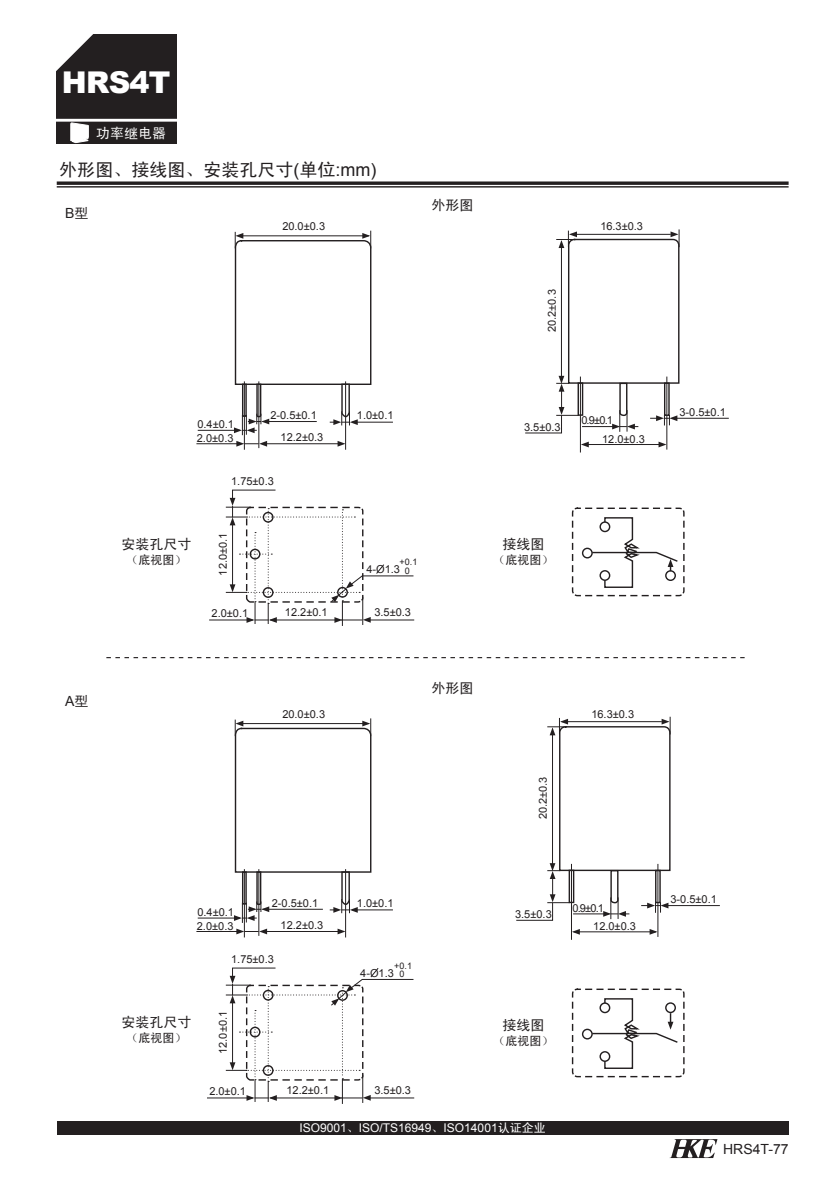
<style>
.page{position:relative;width:834px;height:1191px;background:#fff}
.page>*{position:absolute;margin:0;border:0;box-sizing:border-box;transform-origin:0 0}
.t1{font:900 30px "Arial";letter-spacing:-.025em;color:#fff}
.t2{font:18px "Sim Hei";color:#231f20}
.t3{font:14px "Sim Hei";color:#231f20}
.t4{font:14px "Arial";color:#231f20}
.t5{font:14px "Sim Hei";color:#fff}
.t6{font:12px "Arial";color:#fff}
.t7{font:12px "Sim Hei";color:#231f20}
.t8{font:11px/13.8px "Arial";color:#231f20}
.t9{font:9px/8.6px "Arial";color:#231f20;text-align:center}
.s1{font-family:"Arial"}
.s2{font-family:"Sim Hei"}
</style>
<div class="page">
<svg style="left:571px;top:988px;width:114px;height:90px"></svg>
<hr style="left:207px;top:1097px;width:45px;height:1px;background:#231f20">
<svg style="left:226px;top:967px;width:188px;height:136px"></svg>
<svg style="left:106px;top:657px;width:638px;height:1px"></svg>
<svg style="left:57px;top:181px;width:731px;height:4px;background:#434040"></svg>
<hr style="left:57px;top:186px;width:731px;height:1px;background:#231f20">
<svg style="left:571px;top:507px;width:114px;height:90px"></svg>
<hr style="left:209px;top:619px;width:43px;height:1px;background:#231f20">
<svg style="left:226px;top:489px;width:188px;height:136px"></svg>
<div style="left:57px;top:1120px;width:731px;height:14px;background:#231f20"></div>
<svg style="left:669px;top:1139px;width:48px;height:19px"></svg>
<div style="left:56px;top:34px;width:121px;height:109px;background:#231f20"></div>
<hr style="left:54px;top:119px;width:124px;height:3px;background:#fff">
<svg style="left:56px;top:34px;width:116px;height:109px"></svg>
<hr style="left:198px;top:430px;width:41px;height:1px;background:#231f20">
<hr style="left:352px;top:422px;width:40px;height:1px;background:#231f20">
<hr style="left:244px;top:382px;width:1px;height:67px;background:#231f20">
<hr style="left:258px;top:382px;width:1px;height:65px;background:#231f20">
<hr style="left:345px;top:382px;width:1px;height:67px;background:#231f20">
<hr style="left:197px;top:443px;width:41px;height:1px;background:#231f20">
<svg style="left:234px;top:231px;width:138px;height:204px"></svg>
<svg style="left:337px;top:441px;width:8px;height:5px"></svg>
<hr style="left:264px;top:443px;width:77px;height:1px;background:#231f20">
<svg style="left:236px;top:441px;width:31px;height:5px"></svg>
<hr style="left:580px;top:377px;width:1px;height:75px;background:#231f20">
<hr style="left:666px;top:377px;width:1px;height:72px;background:#231f20">
<hr style="left:673px;top:418px;width:55px;height:1px;background:#231f20">
<svg style="left:525px;top:230px;width:155px;height:204px"></svg>
<div style="left:664px;top:382px;width:5px;height:34px;border:1px solid #231f20"></div>
<hr style="left:583px;top:444px;width:81px;height:1px;background:#231f20">
<svg style="left:658px;top:441px;width:8px;height:6px"></svg>
<svg style="left:580px;top:441px;width:8px;height:6px"></svg>
<hr style="left:198px;top:917px;width:41px;height:1px;background:#231f20">
<hr style="left:352px;top:909px;width:40px;height:1px;background:#231f20">
<hr style="left:244px;top:869px;width:1px;height:68px;background:#231f20">
<hr style="left:258px;top:869px;width:1px;height:66px;background:#231f20">
<hr style="left:345px;top:869px;width:1px;height:68px;background:#231f20">
<hr style="left:197px;top:931px;width:41px;height:1px;background:#231f20">
<svg style="left:234px;top:719px;width:138px;height:203px"></svg>
<svg style="left:337px;top:928px;width:8px;height:6px"></svg>
<hr style="left:264px;top:931px;width:77px;height:1px;background:#231f20">
<svg style="left:236px;top:928px;width:31px;height:6px"></svg>
<hr style="left:571px;top:864px;width:1px;height:75px;background:#231f20">
<hr style="left:657px;top:864px;width:1px;height:72px;background:#231f20">
<hr style="left:664px;top:905px;width:55px;height:1px;background:#231f20">
<svg style="left:516px;top:717px;width:155px;height:204px"></svg>
<div style="left:655px;top:869px;width:5px;height:34px;border:1px solid #231f20"></div>
<hr style="left:574px;top:931px;width:81px;height:1px;background:#231f20">
<svg style="left:649px;top:929px;width:8px;height:5px"></svg>
<svg style="left:572px;top:929px;width:7px;height:5px"></svg>
<h1 class="t1" style="left:62px;top:61px;width:110px">HRS4T</h1>
<p class="t5" style="left:96px;top:126px;width:71px">功率继电器</p>
<h2 class="t2" style="left:59px;top:161px;width:318px">外形图、接线图、安装孔尺寸<span class="s1">(</span>单位<span class="s1">:mm)</span></h2>
<p class="t4" style="left:65px;top:203px;width:25px">B<span class="s2">型</span></p>
<p class="t8" style="left:282px;top:219px;width:44px">20.0±0.3</p>
<p class="t3" style="left:431px;top:198px;width:43px">外形图</p>
<p class="t8" style="left:545px;top:332px;width:44px;rotate:-90deg">20.2±0.3</p>
<p class="t8" style="left:600px;top:219px;width:44px">16.3±0.3</p>
<p class="t4" style="left:65px;top:691px;width:25px">A<span class="s2">型</span></p>
<p class="t8" style="left:197px;top:417px;width:39px">0.4±0.1<br>2.0±0.3</p>
<p class="t8" style="left:270px;top:408px;width:48px">2-0.5±0.1</p>
<p class="t8" style="left:280px;top:430px;width:44px">12.2±0.3</p>
<p class="t3" style="left:121px;top:537px;width:71px">安装孔尺寸</p>
<p class="t7" style="left:126px;top:553px;width:61px">（底视图）</p>
<p class="t8" style="left:231px;top:474px;width:44px">1.75±0.3</p>
<p class="t8" style="left:216px;top:575px;width:44px;rotate:-90deg">12.0±0.1</p>
<p class="t8" style="left:357px;top:409px;width:38px">1.0±0.1</p>
<p class="t8" style="left:366px;top:562px;width:35px">4-O1.3</p>
<p class="t9" style="left:399px;top:558px;width:19px">+0.1<br>0</p>
<p class="t8" style="left:211px;top:606px;width:38px">2.0±0.1</p>
<p class="t8" style="left:285px;top:605px;width:44px">12.2±0.1</p>
<p class="t8" style="left:374px;top:605px;width:38px">3.5±0.3</p>
<p class="t8" style="left:282px;top:707px;width:44px">20.0±0.3</p>
<p class="t3" style="left:431px;top:680px;width:43px">外形图</p>
<p class="t8" style="left:524px;top:420px;width:38px">3.5±0.3</p>
<p class="t8" style="left:602px;top:411px;width:44px;line-height:18.4px;text-indent:-21px">0.9±0.1<br>12.0±0.3</p>
<p class="t3" style="left:502px;top:537px;width:44px">接线图</p>
<p class="t7" style="left:493px;top:553px;width:61px">（底视图）</p>
<p class="t8" style="left:536px;top:819px;width:44px;rotate:-90deg">20.2±0.3</p>
<p class="t8" style="left:591px;top:706px;width:44px">16.3±0.3</p>
<p class="t8" style="left:679px;top:405px;width:48px">3-0.5±0.1</p>
<p class="t8" style="left:197px;top:905px;width:39px">0.4±0.1<br>2.0±0.3</p>
<p class="t8" style="left:272px;top:895px;width:48px">2-0.5±0.1</p>
<p class="t8" style="left:280px;top:917px;width:44px">12.2±0.3</p>
<p class="t3" style="left:121px;top:1014px;width:71px">安装孔尺寸</p>
<p class="t7" style="left:126px;top:1031px;width:61px">（底视图）</p>
<p class="t8" style="left:231px;top:951px;width:44px">1.75±0.3</p>
<p class="t8" style="left:216px;top:1053px;width:44px;rotate:-90deg">12.0±0.1</p>
<p class="t8" style="left:357px;top:896px;width:38px">1.0±0.1</p>
<p class="t8" style="left:360px;top:966px;width:35px">4-O1.3</p>
<p class="t9" style="left:394px;top:961px;width:19px">+0.1<br>0</p>
<p class="t8" style="left:209px;top:1084px;width:38px">2.0±0.1</p>
<p class="t8" style="left:286px;top:1083px;width:44px">12.2±0.1</p>
<p class="t8" style="left:374px;top:1083px;width:38px">3.5±0.3</p>
<p class="t8" style="left:515px;top:907px;width:38px">3.5±0.3</p>
<p class="t3" style="left:502px;top:1018px;width:43px">接线图</p>
<p class="t7" style="left:493px;top:1034px;width:61px">（底视图）</p>
<p class="t6" style="left:299px;top:1119px;width:248px">ISO9001<span class="s2">、</span>ISO/TS16949<span class="s2">、</span>ISO14001<span class="s2">认证企业</span></p>
<p class="t8" style="left:593px;top:898px;width:44px;line-height:18.4px;text-indent:-21px">0.9±0.1<br>12.0±0.3</p>
<p class="t8" style="left:670px;top:892px;width:48px">3-0.5±0.1</p>
<p class="t4" style="left:723px;top:1139px;width:67px">HRS4T-77</p>
</div>
